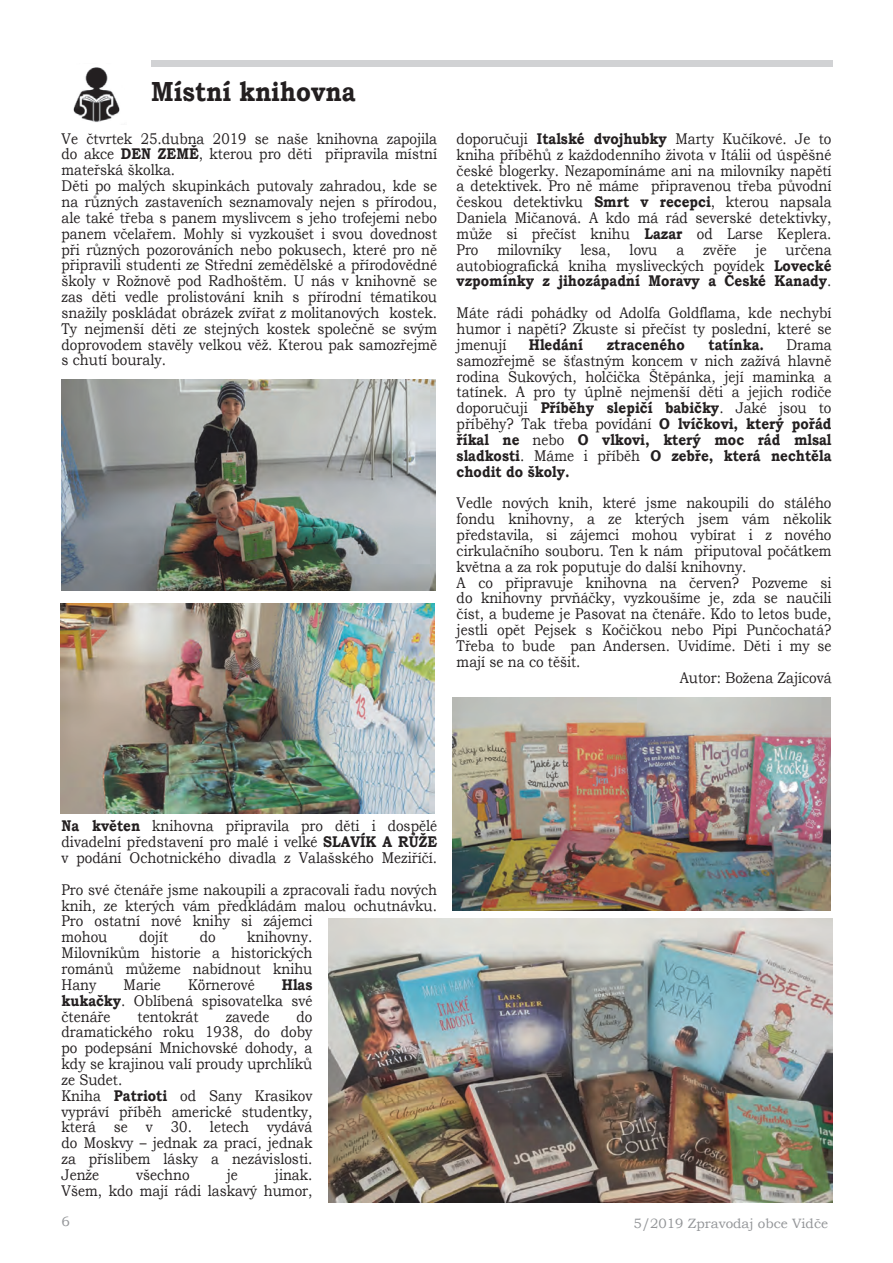
<style>
.page{position:relative;width:893px;height:1263px;background:#fff}
.page>*{position:absolute;margin:0;border:0;box-sizing:border-box;transform-origin:0 0}
.t1{font:700 27.6px "Bookman Old Style";color:#231f20;scale:.87 1}
.t2{font:15.45px/15.9px "Bookman Old Style";color:#231f20;text-align:justify;scale:.87 1}
.t3{font:700 15.45px "Bookman Old Style";color:#231f20;scale:.87 1}
.t4{font:13.5px "Bookman Old Style";color:#939598}
.s1{font-weight:700}
</style>
<div class="page">
<img style="left:73px;top:67px;width:47px;height:55px">
<div style="left:152px;top:60px;width:681px;height:6px;background:#d1d2d4"></div>
<img style="left:62px;top:380px;width:374px;height:210px">
<img style="left:329px;top:919px;width:503px;height:283px">
<img style="left:453px;top:697px;width:378px;height:213px">
<img style="left:60px;top:603px;width:374px;height:211px">
<h1 class="t1" style="left:151px;top:72px;width:237px">Místní knihovna</h1>
<p class="t2" style="left:62px;top:130px;width:433px;text-align:left">Ve čtvrtek 25.dubna 2019 se naše knihovna zapojila do akce <span class="s1">DEN ZEMĚ</span>, kterou pro děti připravila místní mateřská školka.<br>Děti po malých skupinkách putovaly zahradou, kde se na různých zastaveních seznamovaly nejen s přírodou, ale také třeba s panem myslivcem s jeho trofejemi nebo panem včelařem. Mohly si vyzkoušet i svou dovednost při různých pozorováních nebo pokusech, které pro ně připravili studenti ze Střední zemědělské a přírodovědné školy v Rožnově pod Radhoštěm. U nás v knihovně se zas děti vedle prolistování knih s přírodní tématikou snažily poskládat obrázek zvířat z molitanových kostek.<br>Ty nejmenší děti ze stejných kostek společně se svým doprovodem stavěly velkou věž. Kterou pak samozřejmě s chutí bouraly.</p>
<p class="t2" style="left:457px;top:131px;width:432px">doporučuji <span class="s1">Italské dvojhubky</span> Marty Kučíkové. Je to kniha příběhů z každodenního života v Itálii od úspěšné české blogerky. Nezapomínáme ani na milovníky napětí a detektivek. Pro ně máme připravenou třeba původní českou detektivku <span class="s1">Smrt v recepci</span>, kterou napsala Daniela Mičanová. A kdo má rád severské detektivky, může si přečíst knihu <span class="s1">Lazar</span> od Larse Keplera.<br>Pro milovníky lesa, lovu a zvěře je určena autobiografická kniha mysliveckých povídek <span class="s1">Lovecké vzpomínky z jihozápadní Moravy a České Kanady</span>.</p>
<p class="t2" style="left:457px;top:305px;width:432px">Máte rádi pohádky od Adolfa Goldflama, kde nechybí humor i napětí? Zkuste si přečíst ty poslední, které se jmenují</p>
<p class="t3" style="left:529px;top:333px;width:64px">Hledání</p>
<p class="t3" style="left:607px;top:333px;width:91px">ztraceného</p>
<p class="t3" style="left:708px;top:333px;width:65px">tatínka.</p>
<p class="t2" style="left:457px;top:337px;width:432px;text-indent:330px">Drama samozřejmě se šťastným koncem v nich zažívá hlavně rodina Sukových, holčička Štěpánka, její maminka a tatínek. A pro ty úplně nejmenší děti a jejich rodiče doporučuji <span class="s1">Příběhy slepičí babičky</span>. Jaké jsou to příběhy? Tak třeba povídání <span class="s1">O lvíčkovi, který pořád říkal ne</span> nebo <span class="s1">O vlkovi, který moc rád mlsal sladkosti</span>. Máme i příběh <span class="s1">O zebře, která nechtěla chodit do školy.</span></p>
<p class="t2" style="left:457px;top:495px;width:432px">Vedle nových knih, které jsme nakoupili do stálého</p>
<p class="t2" style="left:457px;top:511px;width:432px">fondu knihovny, a ze kterých jsem vám několik</p>
<p class="t2" style="left:457px;top:527px;width:432px">představila, si zájemci mohou vybírat i z nového</p>
<p class="t2" style="left:457px;top:543px;width:432px">cirkulačního souboru. Ten k nám připutoval počátkem</p>
<p class="t2" style="left:457px;top:558px;width:335px">května a za rok poputuje do další knihovny.</p>
<p class="t2" style="left:457px;top:574px;width:432px">A co připravuje knihovna na červen? Pozveme si</p>
<p class="t2" style="left:457px;top:590px;width:432px">do knihovny prvňáčky, vyzkoušíme je, zda se naučili</p>
<p class="t2" style="left:457px;top:606px;width:432px">číst, a budeme je Pasovat na čtenáře. Kdo to letos bude,</p>
<p class="t2" style="left:457px;top:622px;width:432px">jestli opět Pejsek s Kočičkou nebo Pipi Punčochatá?</p>
<p class="t2" style="left:457px;top:638px;width:432px">Třeba to bude pan Andersen. Uvidíme. Děti i my se</p>
<p class="t2" style="left:457px;top:654px;width:144px">mají se na co těšit.</p>
<p class="t2" style="left:680px;top:669px;width:176px">Autor: Božena Zajícová</p>
<p class="t2" style="left:62px;top:818px;width:433px"><span class="s1">Na květen</span> knihovna připravila pro děti i dospělé divadelní představení pro malé i velké <span class="s1">SLAVÍK A RŮŽE </span>v podání Ochotnického divadla z Valašského Meziříčí.</p>
<p class="t2" style="left:62px;top:881px;width:433px;text-align:left">Pro své čtenáře jsme nakoupili a zpracovali řadu nových knih, ze kterých vám předkládám malou ochutnávku.<br>Pro ostatní nové knihy si zájemci<br>mohou</p>
<p class="t2" style="left:62px;top:929px;width:290px;text-indent:186px">knihovny.<br>Milovníkům historie a historických románů můžeme nabídnout knihu Hany</p>
<p class="t2" style="left:139px;top:929px;width:35px">dojít</p>
<p class="t2" style="left:200px;top:929px;width:20px">do</p>
<p class="t2" style="left:62px;top:977px;width:290px;text-indent:220px"><span class="s1">Hlas kukačky</span>. Oblíbená spisovatelka své čtenáře</p>
<p class="t2" style="left:124px;top:977px;width:44px">Marie</p>
<p class="t2" style="left:188px;top:977px;width:78px">Körnerové</p>
<p class="t2" style="left:62px;top:1008px;width:290px;text-align:left;text-indent:235px">do dramatického roku 1938, do doby po podepsání Mnichovské dohody, a kdy se krajinou valí proudy uprchlíků ze Sudet.<br>Kniha <span class="s1">Patrioti</span> od Sany Krasikov vypráví příběh americké studentky, která se v 30. letech vydává do Moskvy – jednak za prací, jednak za příslibem lásky a nezávislosti.<br>Jenže</p>
<p class="t2" style="left:138px;top:1008px;width:72px">tentokrát</p>
<p class="t2" style="left:226px;top:1008px;width:52px">zavede</p>
<p class="t2" style="left:62px;top:1167px;width:290px;text-align:right">jinak.<br>Všem, kdo mají rádi laskavý humor,</p>
<p class="t2" style="left:136px;top:1167px;width:63px">všechno</p>
<p class="t2" style="left:227px;top:1167px;width:14px">je</p>
<p class="t4" style="left:61px;top:1212px;width:10px">6</p>
<p class="t4" style="left:634px;top:1215px;width:196px">5/2019 Zpravodaj obce Vidče</p>
</div>
